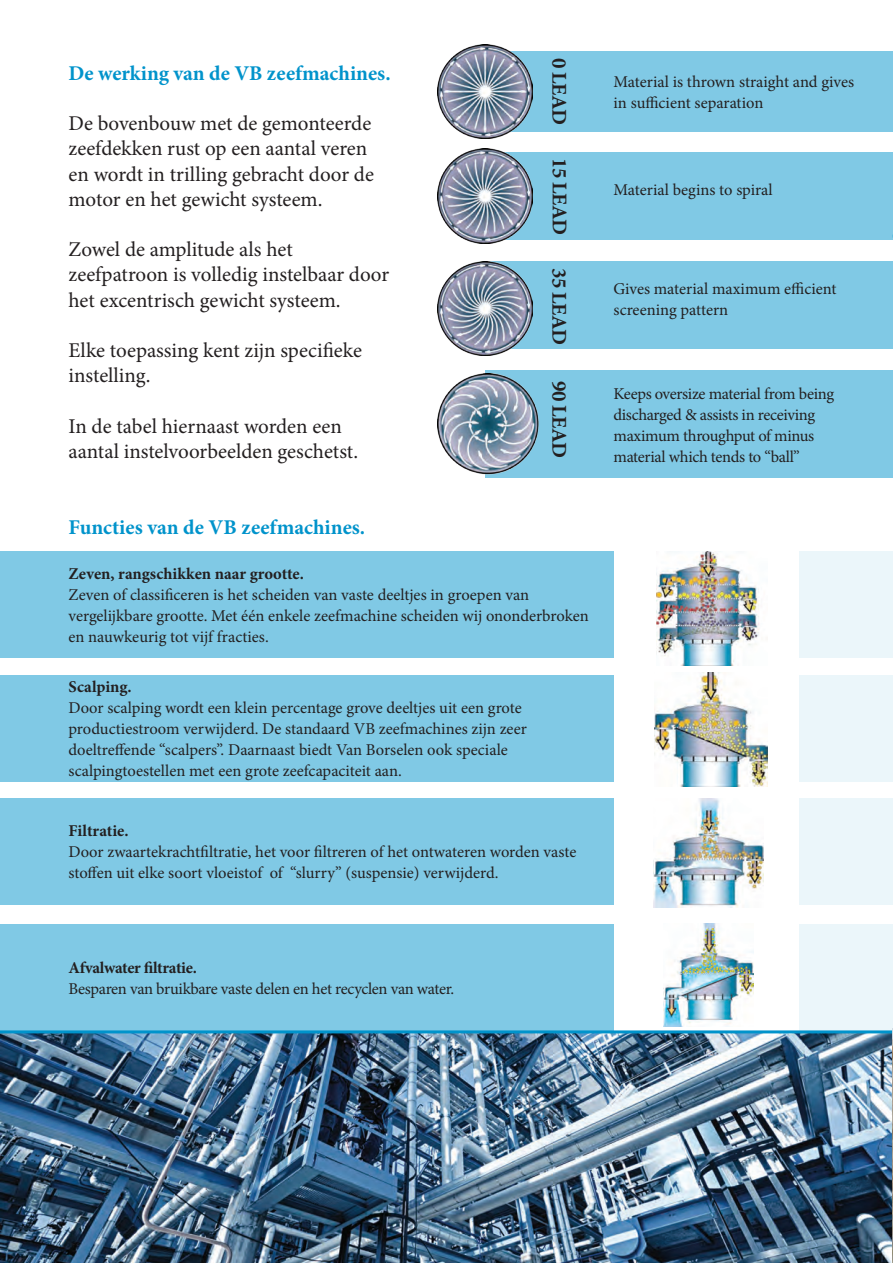
<style>
.page{position:relative;width:893px;height:1263px;background:#fff}
.page>*{position:absolute;margin:0;border:0;box-sizing:border-box;transform-origin:0 0}
.t1{font:21px/25.2px "Minion Pro";color:#231f20}
.t2{font:700 21px "Minion Pro";color:#0093cb}
.t3{font:700 21px "Minion Pro";letter-spacing:-.025em;color:#231f20}
.t4{font:16.5px/21px "Minion Pro";letter-spacing:-.005em;color:#231f20}
.t5{font:700 16.5px "Minion Pro";letter-spacing:-.005em;color:#231f20}
.t6{font:700 16.5px "Minion Pro";letter-spacing:-.025em;color:#231f20}
</style>
<div class="page">
<div style="left:0;top:924px;width:613px;height:106px;background:#80c9e5"></div>
<img style="left:0;top:1033px;width:892px;height:230px">
<div style="left:799px;top:551px;width:94px;height:107px;background:#ebf6fa"></div>
<div style="left:799px;top:675px;width:94px;height:107px;background:#ebf6fa"></div>
<div style="left:799px;top:798px;width:94px;height:106px;background:#ebf6fa"></div>
<div style="left:799px;top:924px;width:94px;height:106px;background:#ebf6fa"></div>
<img style="left:653px;top:798px;width:111px;height:109px">
<hr style="left:0;top:0;width:1px;height:657px;background:#0093cb">
<div style="left:485px;top:152px;width:408px;height:88px;background:#80c9e5"></div>
<div style="left:0;top:675px;width:613px;height:107px;background:#80c9e5"></div>
<div style="left:485px;top:52px;width:408px;height:80px;background:#80c9e5"></div>
<div style="left:0;top:551px;width:613px;height:107px;background:#80c9e5"></div>
<div style="left:485px;top:261px;width:408px;height:88px;background:#80c9e5"></div>
<div style="left:0;top:798px;width:613px;height:106px;background:#80c9e5"></div>
<div style="left:485px;top:370px;width:408px;height:107px;background:#80c9e5"></div>
<img style="left:0;top:52px;width:1px;height:235px">
<img style="left:0;top:316px;width:1px;height:235px">
<img style="left:438px;top:373px;width:101px;height:102px">
<img style="left:438px;top:261px;width:94px;height:95px">
<img style="left:438px;top:149px;width:94px;height:94px">
<img style="left:438px;top:45px;width:94px;height:94px">
<img style="left:664px;top:924px;width:89px;height:102px">
<img style="left:655px;top:673px;width:113px;height:114px">
<img style="left:657px;top:551px;width:102px;height:114px">
<hr style="left:0;top:1030px;width:893px;height:3px;background:#0093cb">
<img style="left:892px;top:1029px;width:1px;height:234px">
<p class="t2" style="left:69px;top:58px;width:324px">De werking van de VB zeefmachines.</p>
<p class="t1" style="left:69px;top:111px;width:307px">De bovenbouw met de gemonteerde zeefdekken rust op een aantal veren en wordt in trilling gebracht door de motor en het gewicht systeem.</p>
<p class="t1" style="left:69px;top:237px;width:322px">Zowel de amplitude als het zeefpatroon is volledig instelbaar door het excentrisch gewicht systeem.</p>
<p class="t1" style="left:69px;top:338px;width:295px">Elke toepassing kent zijn specifieke instelling.</p>
<p class="t1" style="left:69px;top:413px;width:291px">In de tabel hiernaast worden een aantal instelvoorbeelden geschetst.</p>
<p class="t2" style="left:69px;top:512px;width:298px">Functies van de VB zeefmachines.</p>
<p class="t3" style="left:574px;top:58px;width:69px;rotate:90deg">0 LEAD</p>
<p class="t3" style="left:574px;top:158px;width:78px;rotate:90deg">15 LEAD</p>
<p class="t3" style="left:574px;top:268px;width:78px;rotate:90deg">35 LEAD</p>
<p class="t3" style="left:574px;top:381px;width:78px;rotate:90deg">90 LEAD</p>
<p class="t5" style="left:69px;top:562px;width:237px">Zeven, rangschikken naar grootte.</p>
<p class="t4" style="left:69px;top:584px;width:522px">Zeven of classificeren is het scheiden van vaste deeltjes in groepen van vergelijkbare grootte. Met één enkele zeefmachine scheiden wij ononderbroken en nauwkeurig tot vijf fracties.</p>
<p class="t5" style="left:69px;top:675px;width:65px">Scalping.</p>
<p class="t4" style="left:69px;top:697px;width:460px">Door scalping wordt een klein percentage grove deeltjes uit een grote productiestroom verwijderd. De standaard VB zeefmachines zijn zeer doeltreffende “scalpers”. Daarnaast biedt Van Borselen ook speciale scalpingtoestellen met een grote zeefcapaciteit aan.</p>
<p class="t5" style="left:69px;top:819px;width:62px">Filtratie.</p>
<p class="t4" style="left:69px;top:841px;width:509px">Door zwaartekrachtfiltratie, het voor filtreren of het ontwateren worden vaste stoffen uit elke soort vloeistof of “slurry” (suspensie) verwijderd.</p>
<p class="t4" style="left:613px;top:72px;width:242px">Material is thrown straight and gives in sufficient separation</p>
<p class="t4" style="left:613px;top:179px;width:161px">Material begins to spiral</p>
<p class="t4" style="left:613px;top:278px;width:225px">Gives material maximum efficient screening pattern</p>
<p class="t4" style="left:613px;top:384px;width:222px">Keeps oversize material from being discharged &amp; assists in receiving maximum throughput of minus material which tends to “ball”</p>
<p class="t6" style="left:69px;top:956px;width:130px">Afvalwater filtratie.</p>
<p class="t4" style="left:69px;top:978px;width:387px">Besparen van bruikbare vaste delen en het recyclen van water.</p>
</div>
